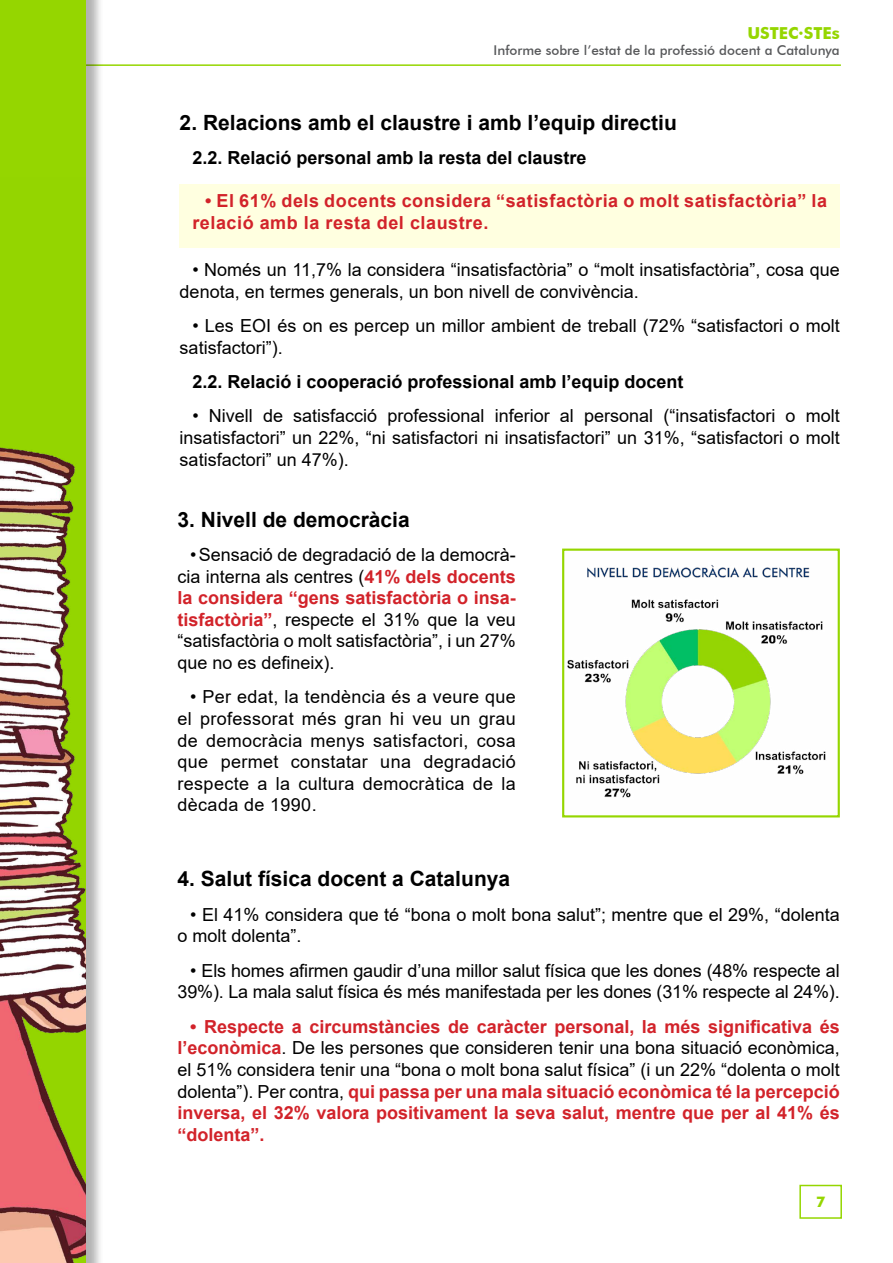
<style>
.page{position:relative;width:893px;height:1263px;background:#fff}
.page>*{position:absolute;margin:0;border:0;box-sizing:border-box;transform-origin:0 0}
.t1{font:700 21px "Arial";color:#000}
.t2{font:18px/21.6px "Arial";color:#000}
.t3{font:700 18px/21.6px "Arial";letter-spacing:.03em;color:#d2232a}
.t4{font:700 18px "Arial";color:#000}
.t5{font:700 16.5px "Futura BT";color:#95d600}
.t6{font:700 14.7px "Futura BT";color:#95d600}
.t7{font:500 13.5px "Futura BT";color:#58595b}
.s1{font-weight:700;color:#d2232a}
.s2{font-weight:400;color:#000}
</style>
<div class="page">
<div style="left:799px;top:1185px;width:43px;height:34px;border:2px solid #95d600"></div>
<hr style="left:33px;top:64px;width:808px;height:2px;background:#95d600">
<div style="left:0;top:0;width:104px;height:1263px;background:#000;opacity:.3"></div>
<div style="left:0;top:0;width:86px;height:1263px;background:#95d600"></div>
<img style="left:0;top:447px;width:86px;height:816px">
<div style="left:180px;top:184px;width:660px;height:64px;background:#ffffe0"></div>
<img style="left:567px;top:565px;width:259px;height:233px">
<div style="left:562px;top:549px;width:278px;height:268px;border:2px solid #95d600"></div>
<p class="t5" style="left:747px;top:23px;width:94px">USTEC·STEs</p>
<p class="t7" style="left:494px;top:42px;width:348px">Informe sobre l’estat de la professió docent a Catalunya</p>
<p class="t1" style="left:180px;top:108px;width:499px">2. Relacions amb el claustre i amb l’equip directiu</p>
<p class="t4" style="left:192px;top:145px;width:396px">2.2. Relació personal amb la resta del claustre</p>
<p class="t3" style="left:192px;top:190px;width:636px;text-indent:13px">• El 61% dels docents considera “satisfactòria o molt satisfactòria” la relació amb la resta del claustre.</p>
<p class="t2" style="left:180px;top:259px;width:662px;text-indent:13px">• Només un 11,7% la considera “insatisfactòria” o “molt insatisfactòria”, cosa que denota, en termes generals, un bon nivell de convivència.</p>
<p class="t2" style="left:180px;top:315px;width:662px;text-indent:13px">• Les EOI és on es percep un millor ambient de treball (72% “satisfactori o molt satisfactori”).</p>
<p class="t4" style="left:192px;top:369px;width:493px">2.2. Relació i cooperació professional amb l’equip docent</p>
<p class="t2" style="left:180px;top:405px;width:662px;text-align:justify;text-indent:13px">• Nivell de satisfacció professional inferior al personal (“insatisfactori o molt insatisfactori” un 22%, “ni satisfactori ni insatisfactori” un 31%, “satisfactori o molt satisfactori” un 47%).</p>
<p class="t1" style="left:178px;top:504px;width:234px">3. Nivell de democràcia</p>
<p class="t2" style="left:178px;top:544px;width:340px;text-align:justify;text-indent:13px">• Sensació de degradació de la democrà&shy;cia interna als centres (<span class="s1">41% dels docents la considera “gens satisfactòria o insa&shy;tisfactòria”</span>, respecte el 31% que la veu “satisfactòria o molt satisfactòria”, i un 27% que no es defineix).</p>
<p class="t2" style="left:178px;top:686px;width:340px;text-align:justify;text-indent:13px">• Per edat, la tendència és a veure que el professorat més gran hi veu un grau de democràcia menys satisfactori, cosa que permet constatar una degradació respecte a la cultura democràtica de la dècada de 1990.</p>
<p class="t1" style="left:178px;top:864px;width:334px">4. Salut física docent a Catalunya</p>
<p class="t2" style="left:178px;top:903px;width:664px;text-indent:13px">• El 41% considera que té “bona o molt bona salut”; mentre que el 29%, “dolenta o molt dolenta”.</p>
<p class="t2" style="left:178px;top:959px;width:664px;text-align:right">• Els homes afirmen gaudir d’una millor salut física que les dones (48% respecte al<br>39%). La mala salut física és més manifestada per les dones (31% respecte al 24%).</p>
<p class="t3" style="left:178px;top:1016px;width:664px;text-align:justify;text-indent:13px">• Respecte a circumstàncies de caràcter personal, la més significativa és l’econòmica<span class="s2">. De les persones que consideren tenir una bona situació econòmica, el 51% considera tenir una “bona o molt bona salut física” (i un 22% “dolenta o molt dolenta”). Per contra,</span> qui passa per una mala situació econòmica té la percepció inversa, el 32% valora positivament la seva salut, mentre que per al 41% és “dolenta”.</p>
<p class="t6" style="left:816px;top:1193px;width:11px">7</p>
</div>
